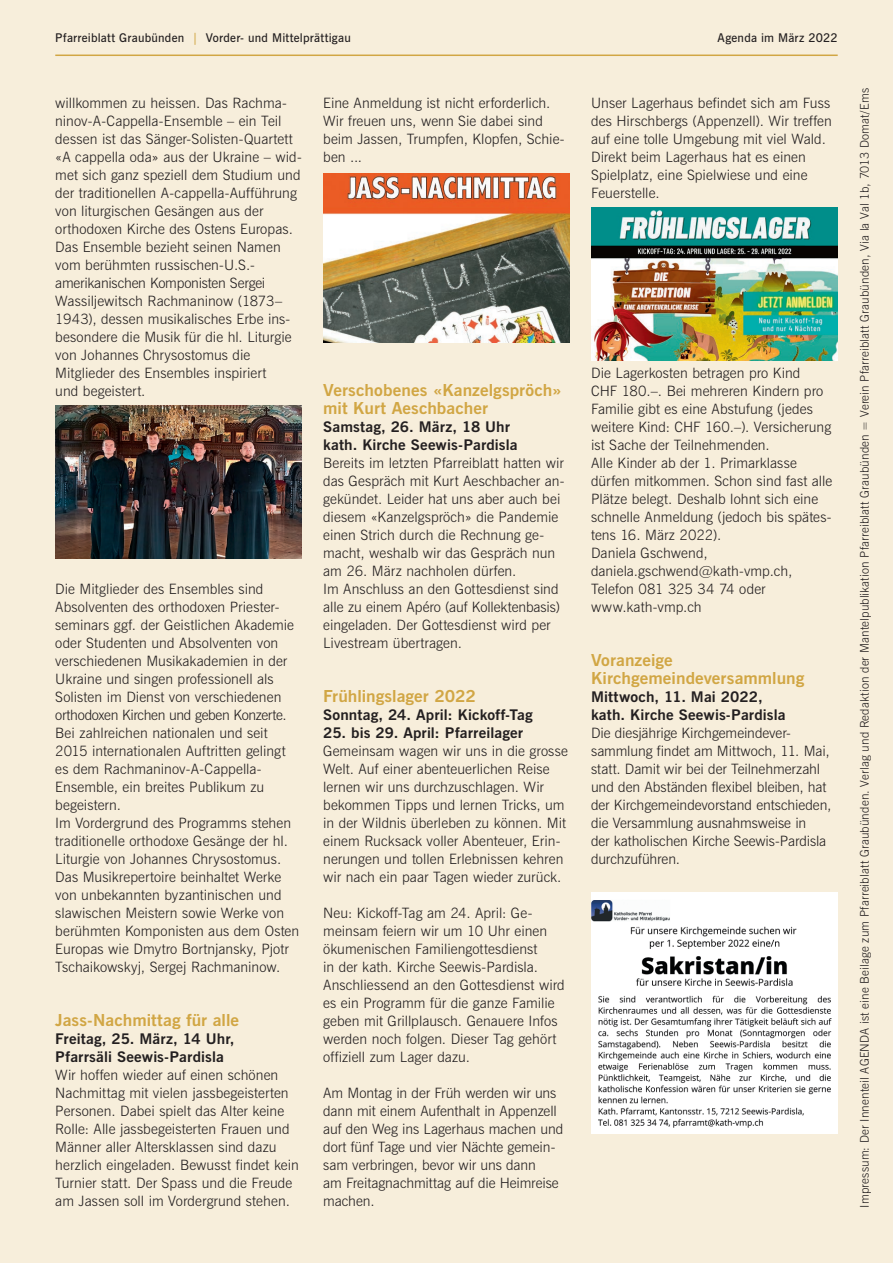
<style>
.page{position:relative;width:893px;height:1263px;background:#f7eedb}
.page>*{position:absolute;margin:0;border:0;box-sizing:border-box;transform-origin:0 0}
.t1{font:700 16.5px/18px "News Gothic BT";color:#d1a644;scale:1.05 1}
.t2{font:700 14.7px/18px "News Gothic BT";letter-spacing:.005em;color:#231f20;scale:1.05 1}
.t3{font:300 14.25px/18px "News Gothic BT";letter-spacing:.005em;color:#231f20}
.t4{font:300 12px "News Gothic BT";letter-spacing:.01em;color:#231f20}
.t5{font:600 12px "News Gothic BT";letter-spacing:.02em;color:#231f20}
.s1{color:#d1a644}
</style>
<div class="page">
<hr style="left:55px;top:55px;width:783px;height:1px;background:#d1a644">
<img style="left:55px;top:405px;width:247px;height:153px">
<img style="left:323px;top:173px;width:247px;height:169px">
<img style="left:591px;top:208px;width:247px;height:152px">
<img style="left:591px;top:894px;width:247px;height:238px">
<p class="t5" style="left:55px;top:31px;width:297px">Pfarreiblatt Graubünden <span class="s1">|</span> Vorder- und Mittelprättigau</p>
<p class="t5" style="left:718px;top:31px;width:122px">Agenda im März 2022</p>
<p class="t3" style="left:55px;top:94px;width:248px">willkommen zu heissen. Das Rachma&shy;ninov-A-Cappella-Ensemble – ein Teil dessen ist das Sänger-Solisten-Quartett «A cappella oda» aus der Ukraine – wid&shy;met sich ganz speziell dem Studium und der traditionellen A-cappella-Aufführung von liturgischen Gesängen aus der orthodoxen Kirche des Ostens Europas.<br>Das Ensemble bezieht seinen Namen vom berühmten russischen-U.S.- amerikanischen Komponisten Sergei Wassiljewitsch Rachmaninow (1873– 1943), dessen musikalisches Erbe ins&shy;besondere die Musik für die hl. Liturgie von Johannes Chrysostomus die Mitglieder des Ensembles inspiriert<br>und begeistert.</p>
<p class="t3" style="left:55px;top:580px;width:246px">Die Mitglieder des Ensembles sind Absolventen des orthodoxen Priester&shy;seminars ggf. der Geistlichen Akademie oder Studenten und Absolventen von verschiedenen Musikakademien in der Ukraine und singen professionell als Solisten im Dienst von verschiedenen orthodoxen Kirchen und geben Konzerte.<br>Bei zahlreichen nationalen und seit 2015 internationalen Auftritten gelingt es dem Rachmaninov-A-Cappella-Ensemble, ein breites Publikum zu begeistern.<br>Im Vordergrund des Programms stehen traditionelle orthodoxe Gesänge der hl.<br>Liturgie von Johannes Chrysostomus.<br>Das Musikrepertoire beinhaltet Werke von unbekannten byzantinischen und slawischen Meistern sowie Werke von berühmten Komponisten aus dem Osten Europas wie Dmytro Bortnjansky, Pjotr Tschaikowskyj, Sergej Rachmaninow.</p>
<p class="t1" style="left:55px;top:1011px;width:177px">Jass-Nachmittag für alle</p>
<p class="t2" style="left:55px;top:1030px;width:172px">Freitag, 25. März, 14 Uhr,<br>Pfarrsäli Seewis-Pardisla</p>
<p class="t3" style="left:55px;top:1066px;width:245px">Wir hoffen wieder auf einen schönen Nachmittag mit vielen jassbegeisterten Personen. Dabei spielt das Alter keine Rolle: Alle jassbegeisterten Frauen und Männer aller Altersklassen sind dazu herzlich eingeladen. Bewusst findet kein Turnier statt. Der Spass und die Freude am Jassen soll im Vordergrund stehen.</p>
<p class="t3" style="left:323px;top:94px;width:243px">Eine Anmeldung ist nicht erforderlich.<br>Wir freuen uns, wenn Sie dabei sind beim Jassen, Trumpfen, Klopfen, Schie&shy;ben ...</p>
<p class="t1" style="left:323px;top:381px;width:229px">Verschobenes «Kanzelgspröch» mit Kurt Aeschbacher</p>
<p class="t2" style="left:323px;top:418px;width:187px">Samstag, 26. März, 18 Uhr kath. Kirche Seewis-Pardisla</p>
<p class="t3" style="left:323px;top:454px;width:243px">Bereits im letzten Pfarreiblatt hatten wir das Gespräch mit Kurt Aeschbacher an&shy;gekündet. Leider hat uns aber auch bei diesem «Kanzelgspröch» die Pandemie einen Strich durch die Rechnung ge&shy;macht, weshalb wir das Gespräch nun am 26. März nachholen dürfen.<br>Im Anschluss an den Gottesdienst sind alle zu einem Apéro (auf Kollektenbasis) eingeladen. Der Gottesdienst wird per Livestream übertragen.</p>
<p class="t1" style="left:323px;top:687px;width:147px">Frühlingslager 2022</p>
<p class="t2" style="left:323px;top:706px;width:201px">Sonntag, 24. April: Kickoff-Tag</p>
<p class="t2" style="left:323px;top:724px;width:192px">25. bis 29. April: Pfarreilager</p>
<p class="t3" style="left:323px;top:742px;width:246px">Gemeinsam wagen wir uns in die grosse Welt. Auf einer abenteuerlichen Reise lernen wir uns durchzuschlagen. Wir bekommen Tipps und lernen Tricks, um in der Wildnis überleben zu können. Mit einem Rucksack voller Abenteuer, Erin&shy;nerungen und tollen Erlebnissen kehren wir nach ein paar Tagen wieder zurück.</p>
<p class="t3" style="left:323px;top:904px;width:243px">Neu: Kickoff-Tag am 24. April: Ge&shy;meinsam feiern wir um 10 Uhr einen ökumenischen Familiengottesdienst<br>in der kath. Kirche Seewis-Pardisla.<br>Anschliessend an den Gottesdienst wird es ein Programm für die ganze Familie geben mit Grillplausch. Genauere Infos werden noch folgen. Dieser Tag gehört offiziell zum Lager dazu.</p>
<p class="t3" style="left:323px;top:1084px;width:242px">Am Montag in der Früh werden wir uns dann mit einem Aufenthalt in Appenzell auf den Weg ins Lagerhaus machen und dort fünf Tage und vier Nächte gemein&shy;sam verbringen, bevor wir uns dann<br>am Freitagnachmittag auf die Heimreise machen.</p>
<p class="t3" style="left:591px;top:94px;width:242px">Unser Lagerhaus befindet sich am Fuss des Hirschbergs (Appenzell). Wir treffen auf eine tolle Umgebung mit viel Wald.<br>Direkt beim Lagerhaus hat es einen Spielplatz, eine Spielwiese und eine Feuerstelle.</p>
<p class="t3" style="left:591px;top:364px;width:243px">Die Lagerkosten betragen pro Kind<br>CHF 180.–. Bei mehreren Kindern pro<br>Familie gibt es eine Abstufung (jedes weitere Kind: CHF 160.–). Versicherung ist Sache der Teilnehmenden.<br>Alle Kinder ab der 1. Primarklasse dürfen mitkommen. Schon sind fast alle<br>Plätze belegt. Deshalb lohnt sich eine schnelle Anmeldung (jedoch bis spätes&shy;tens 16. März 2022).<br>Daniela Gschwend, daniela.gschwend@kath-vmp.ch,<br>Telefon 081 325 34 74 oder www.kath-vmp.ch</p>
<p class="t1" style="left:591px;top:651px;width:205px">Voranzeige<br>Kirchgemeindeversammlung</p>
<p class="t2" style="left:591px;top:688px;width:187px">Mittwoch, 11. Mai 2022, kath. Kirche Seewis-Pardisla</p>
<p class="t3" style="left:591px;top:724px;width:242px">Die diesjährige Kirchgemeindever&shy;sammlung findet am Mittwoch, 11. Mai, statt. Damit wir bei der Teilnehmerzahl und den Abständen flexibel bleiben, hat der Kirchgemeindevorstand entschieden, die Versammlung ausnahmsweise in<br>der katholischen Kirche Seewis-Pardisla durchzuführen.</p>
<p class="t4" style="left:857px;top:1208px;width:1121px;rotate:-90deg">Impressum: Der Innenteil AGENDA ist eine Beilage zum Pfarreiblatt Graubünden. Verlag und Redaktion der Mantelpublikation Pfarreiblatt Graubünden = Verein Pfarreiblatt Graubünden, Via la Val 1b, 7013 Domat/Ems</p>
</div>
